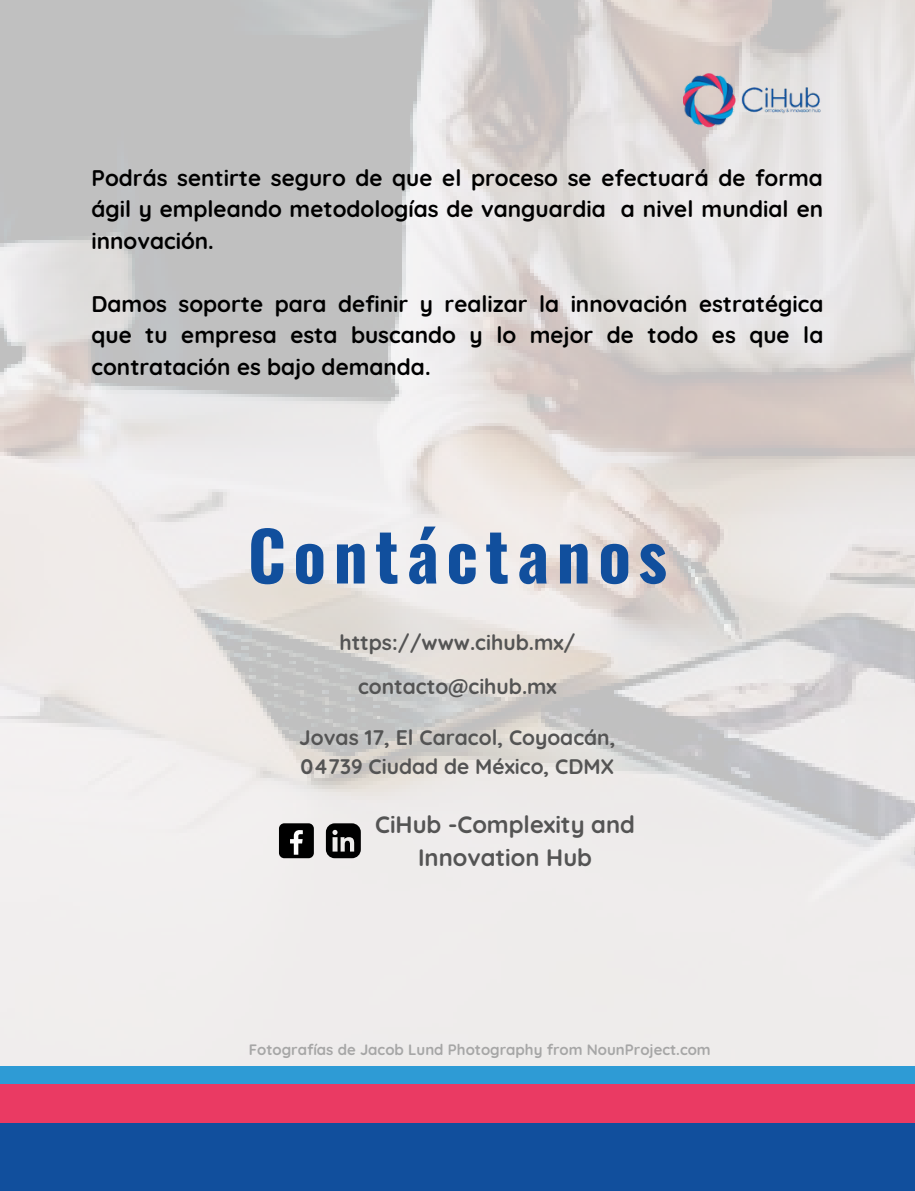
<style>
.page{position:relative;width:915px;height:1191px;background:#fff}
.page>*{position:absolute;margin:0;border:0;box-sizing:border-box;transform-origin:0 0}
.t1{font:700 67.5px "Oswald";letter-spacing:.11em;color:#114f9d}
.t2{font:700 23.7px/33px "Quicksand";color:#545454;text-align:center}
.t3{font:700 22.5px/31.5px "Quicksand";color:#000;text-align:justify}
.t4{font:700 21px/29.2px "Quicksand";color:#545454}
.t5{font:700 15px "Quicksand";color:#a6a6a6}
</style>
<div class="page">
<img style="left:0;top:0;width:915px;height:1066px">
<div style="left:0;top:1106px;width:915px;height:84px;background:#114f9d"></div>
<div style="left:0;top:1074px;width:915px;height:48px;background:#ea3a63"></div>
<div style="left:0;top:1066px;width:915px;height:17px;background:#2e9bd5"></div>
<svg style="left:326px;top:823px;width:35px;height:35px"></svg>
<div style="left:279px;top:823px;width:35px;height:35px;background:#000;border-radius:5px"></div>
<svg style="left:290px;top:830px;width:13px;height:24px"></svg>
<img style="left:683px;top:73px;width:140px;height:55px">
<p class="t3" style="left:91px;top:161px;width:733px">Podrás sentirte seguro de que el proceso se efectuará de forma ágil y empleando metodologías de vanguardia a nivel mundial en innovación.</p>
<p class="t3" style="left:91px;top:287px;width:733px">Damos soporte para definir y realizar la innovación estratégica que tu empresa esta buscando y lo mejor de todo es que la contratación es bajo demanda.</p>
<p class="t1" style="left:248px;top:503px;width:421px">Contáctanos</p>
<p class="t4" style="left:339px;top:627px;width:238px">https://www.cihub.mx/</p>
<p class="t4" style="left:358px;top:671px;width:200px">contacto@cihub.mx</p>
<p class="t4" style="left:299px;top:722px;width:318px">Jovas 17, El Caracol, Coyoacán,<br>04739 Ciudad de México, CDMX</p>
<p class="t2" style="left:375px;top:807px;width:261px">CiHub -Complexity and<br>Innovation Hub</p>
<p class="t5" style="left:249px;top:1040px;width:463px">Fotografías de Jacob Lund Photography from NounProject.com</p>
</div>
